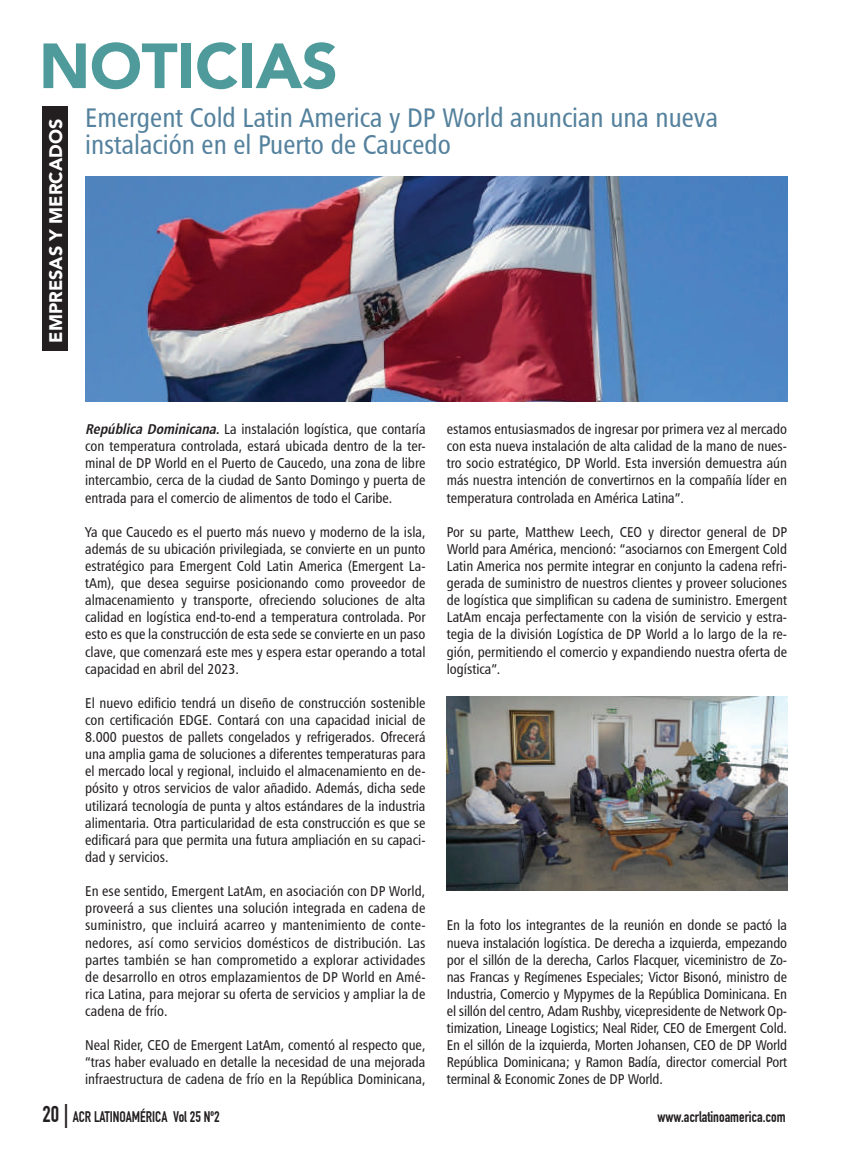
<style>
.page{position:relative;width:851px;height:1149px;background:#fff}
.page>*{position:absolute;margin:0;border:0;box-sizing:border-box;transform-origin:0 0}
.t1{font:900 63px "Avenir LT Std";letter-spacing:-.01em;color:#4f9a9b}
.t2{font:27px/27px "Humanist 777 BT Roman Condensed B";color:#54819d}
.t3{font:900 18px "Avenir LT Std";color:#fff}
.t4{font:15px "DIN Engschrift Std";color:#231f20}
.t5{font:14.25px/17.1px "Humanist 777 BT Roman Condensed B";color:#231f20;text-align:justify}
.s1{font-family:"Humanist 777 BT Bold Condensed B";font-style:italic}
.s2{font-size:22.5px}
.s3{font-size:24px}
</style>
<div class="page">
<div style="left:42px;top:106px;width:26px;height:245px;background:#231f20"></div>
<img style="left:446px;top:696px;width:341px;height:194px">
<img style="left:85px;top:176px;width:702px;height:226px">
<h1 class="t1" style="left:39px;top:28px;width:300px">NOTICIAS</h1>
<p class="t3" style="left:45px;top:342px;width:225px;rotate:-90deg">EMPRESAS Y MERCADOS</p>
<h2 class="t2" style="left:85px;top:103px;width:634px">Emergent Cold Latin America y DP World anuncian una nueva instalación en el Puerto de Caucedo</h2>
<p class="t5" style="left:85px;top:420px;width:342px"><span class="s1">República Dominicana.</span> La instalación logística, que contaría con temperatura controlada, estará ubicada dentro de la ter&shy;minal de DP World en el Puerto de Caucedo, una zona de libre intercambio, cerca de la ciudad de Santo Domingo y puerta de entrada para el comercio de alimentos de todo el Caribe.</p>
<p class="t5" style="left:85px;top:523px;width:342px">Ya que Caucedo es el puerto más nuevo y moderno de la isla, además de su ubicación privilegiada, se convierte en un punto estratégico para Emergent Cold Latin America (Emergent La&shy;tAm), que desea seguirse posicionando como proveedor de almacenamiento y transporte, ofreciendo soluciones de alta calidad en logística end-to-end a temperatura controlada. Por esto es que la construcción de esta sede se convierte en un paso clave, que comenzará este mes y espera estar operando a total capacidad en abril del 2023.</p>
<p class="t5" style="left:85px;top:694px;width:342px">El nuevo edificio tendrá un diseño de construcción sostenible con certificación EDGE. Contará con una capacidad inicial de 8.000 puestos de pallets congelados y refrigerados. Ofrecerá una amplia gama de soluciones a diferentes temperaturas para el mercado local y regional, incluido el almacenamiento en de&shy;pósito y otros servicios de valor añadido. Además, dicha sede utilizará tecnología de punta y altos estándares de la industria alimentaria. Otra particularidad de esta construcción es que se edificará para que permita una futura ampliación en su capaci&shy;dad y servicios.</p>
<p class="t5" style="left:85px;top:882px;width:342px">En ese sentido, Emergent LatAm, en asociación con DP World, proveerá a sus clientes una solución integrada en cadena de suministro, que incluirá acarreo y mantenimiento de conte&shy;nedores, así como servicios domésticos de distribución. Las partes también se han comprometido a explorar actividades de desarrollo en otros emplazamientos de DP World en Amé&shy;rica Latina, para mejorar su oferta de servicios y ampliar la de cadena de frío.</p>
<p class="t5" style="left:85px;top:1036px;width:342px">Neal Rider, CEO de Emergent LatAm, comentó al respecto que, “tras haber evaluado en detalle la necesidad de una mejorada infraestructura de cadena de frío en la República Dominicana,</p>
<p class="t5" style="left:446px;top:420px;width:342px">estamos entusiasmados de ingresar por primera vez al mercado con esta nueva instalación de alta calidad de la mano de nues&shy;tro socio estratégico, DP World. Esta inversión demuestra aún más nuestra intención de convertirnos en la compañía líder en temperatura controlada en América Latina”.</p>
<p class="t5" style="left:446px;top:523px;width:342px">Por su parte, Matthew Leech, CEO y director general de DP World para América, mencionó: “asociarnos con Emergent Cold Latin America nos permite integrar en conjunto la cadena refri&shy;gerada de suministro de nuestros clientes y proveer soluciones de logística que simplifican su cadena de suministro. Emergent LatAm encaja perfectamente con la visión de servicio y estra&shy;tegia de la división Logística de DP World a lo largo de la re&shy;gión, permitiendo el comercio y expandiendo nuestra oferta de logística”.</p>
<p class="t5" style="left:446px;top:916px;width:342px">En la foto los integrantes de la reunión en donde se pactó la nueva instalación logística. De derecha a izquierda, empezando por el sillón de la derecha, Carlos Flacquer, viceministro de Zo&shy;nas Francas y Regímenes Especiales; Victor Bisonó, ministro de Industria, Comercio y Mypymes de la República Dominicana. En el sillón del centro, Adam Rushby, vicepresidente de Network Op&shy;timization, Lineage Logistics; Neal Rider, CEO de Emergent Cold.<br>En el sillón de la izquierda, Morten Johansen, CEO de DP World República Dominicana; y Ramon Badía, director comercial Port terminal &amp; Economic Zones de DP World.</p>
<p class="t4" style="left:42px;top:1107px;width:178px"><span class="s2">20</span> <span class="s3">|</span> ACR LATINOAMÉRICA Vol 25 Nº2</p>
<p class="t4" style="left:657px;top:1107px;width:130px">www.acrlatinoamerica.com</p>
</div>
